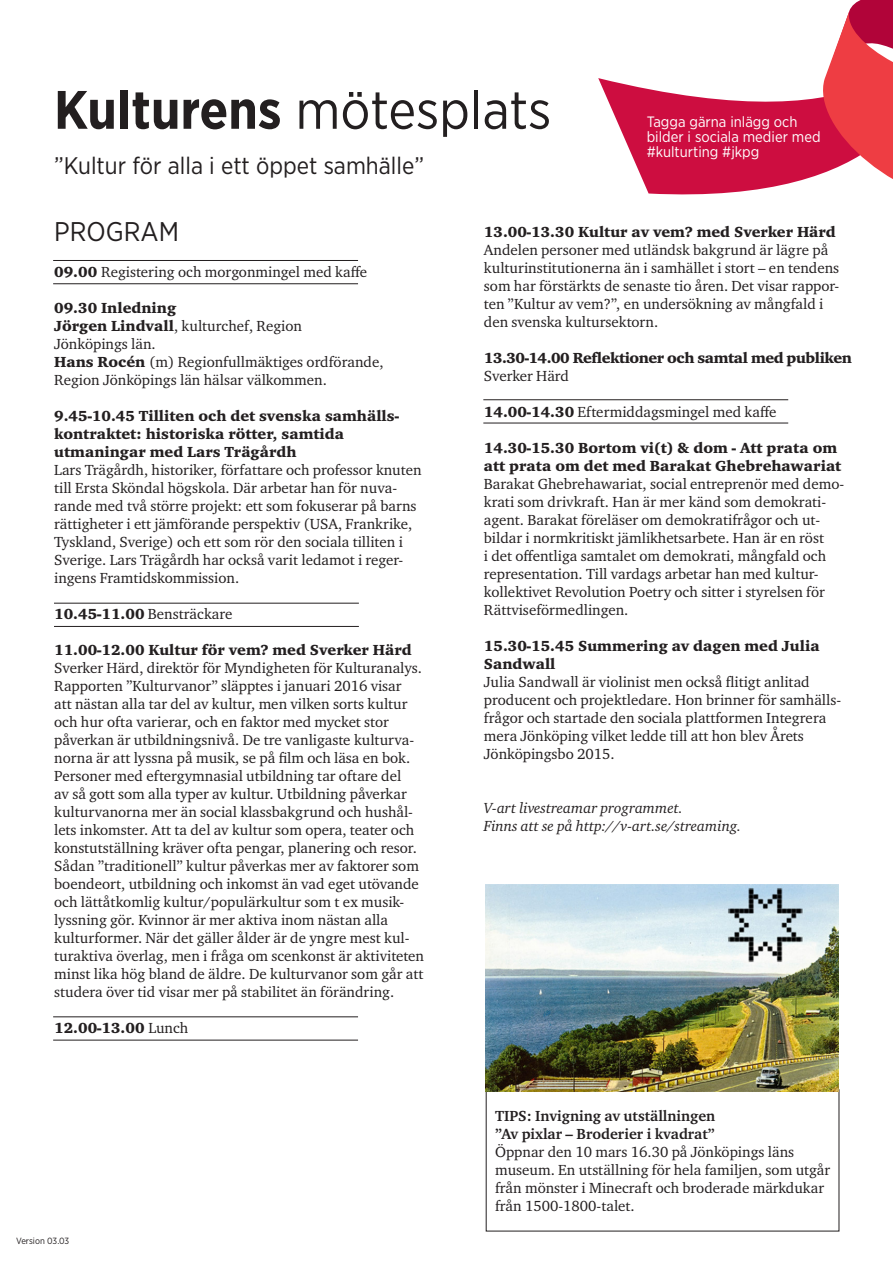
<style>
.page{position:relative;width:893px;height:1263px;background:#fff}
.page>*{position:absolute;margin:0;border:0;box-sizing:border-box;transform-origin:0 0}
.t1{font:54px "Gotham Narrow";color:#231f20}
.Rubrik{font:27px "Gotham Narrow";color:#231f20}
.t2{font:24px "Gotham Narrow";color:#231f20}
.Brödtext{font:15px/18px "Charter ITC Std";color:#231f20}
.Brödtext-2{font:900 15px/18px "Charter ITC Std";color:#231f20}
.Brödtext-3{font:italic 15px/18px "Charter ITC Std";color:#231f20}
.Brödtext-4{font:15px "Gotham Narrow";color:#fff}
.Brödtext-5{font:700 15px/18px "Charter ITC Std";color:#231f20}
.Brödtext-6{font:900 15px "Charter ITC Std";letter-spacing:-.03em;color:#231f20}
.t3{font:9px "Gotham Narrow";color:#231f20}
.s1{font-weight:700}
.s2{font-weight:900}
.s3{font-weight:400}
</style>
<div class="page">
<hr style="left:53px;top:260px;width:305px;height:1px;background:#231f20">
<hr style="left:53px;top:283px;width:305px;height:1px;background:#231f20">
<hr style="left:53px;top:1016px;width:305px;height:1px;background:#231f20">
<hr style="left:53px;top:1040px;width:305px;height:1px;background:#231f20">
<svg style="left:598px;top:78px;width:212px;height:117px;fill:#cd0d40"></svg>
<svg style="left:810px;top:0;width:83px;height:179px"></svg>
<hr style="left:483px;top:399px;width:305px;height:1px;background:#231f20">
<hr style="left:483px;top:423px;width:305px;height:1px;background:#231f20">
<hr style="left:54px;top:603px;width:305px;height:1px;background:#231f20">
<hr style="left:54px;top:626px;width:305px;height:1px;background:#231f20">
<img style="left:486px;top:884px;width:353px;height:208px">
<p class="t1" style="left:54px;top:76px;width:499px"><span class="s1">Kulturens</span> mötesplats</p>
<p class="t2" style="left:54px;top:150px;width:372px">”Kultur för alla i ett öppet samhälle”</p>
<p class="Brödtext-4" style="left:647px;top:113px;width:152px">Tagga gärna inlägg och</p>
<p class="Brödtext-4" style="left:647px;top:128px;width:175px">bilder i sociala medier med</p>
<p class="Brödtext-4" style="left:647px;top:143px;width:114px">#kulturting #jkpg</p>
<p class="Rubrik" style="left:54px;top:214px;width:126px">PROGRAM</p>
<p class="Brödtext" style="left:54px;top:262px;width:315px"><span class="s2">09.00</span> Registering och morgonmingel med kaffe</p>
<p class="Brödtext" style="left:54px;top:298px;width:249px"><span class="s2">09.30 Inledning<br>Jörgen Lindvall</span>, kulturchef, Region<br>Jönköpings län.</p>
<p class="Brödtext" style="left:54px;top:352px;width:331px"><span class="s2">Hans Rocén</span> (m) Regionfullmäktiges ordförande,<br>Region Jönköpings län hälsar välkommen.</p>
<p class="Brödtext-2" style="left:54px;top:406px;width:346px">9.45-10.45 Tilliten och det svenska samhälls&shy;kontraktet: historiska rötter, samtida utmaningar med Lars Trägårdh</p>
<p class="Brödtext" style="left:54px;top:460px;width:369px">Lars Trägårdh, historiker, författare och professor knuten till Ersta Sköndal högskola. Där arbetar han för nuva&shy;rande med två större projekt: ett som fokuserar på barns rättigheter i ett jämförande perspektiv (USA, Frankrike, Tyskland, Sverige) och ett som rör den sociala tilliten i Sverige. Lars Trägårdh har också varit ledamot i reger&shy;ingens Framtidskommission.</p>
<p class="Brödtext" style="left:54px;top:604px;width:180px"><span class="s2">10.45-11.00</span> Bensträckare</p>
<p class="Brödtext-2" style="left:54px;top:640px;width:359px">11.00-12.00 Kultur för vem? med Sverker Härd</p>
<p class="Brödtext" style="left:54px;top:658px;width:369px">Sverker Härd, direktör för Myndigheten för Kulturanalys.</p>
<p class="Brödtext" style="left:54px;top:676px;width:371px">Rapporten ”Kulturvanor” släpptes i januari 2016 visar<br>att nästan alla tar del av kultur, men vilken sorts kultur och hur ofta varierar, och en faktor med mycket stor påverkan är utbildningsnivå. De tre vanligaste kulturva&shy;norna är att lyssna på musik, se på film och läsa en bok.<br>Personer med eftergymnasial utbildning tar oftare del<br>av så gott som alla typer av kultur. Utbildning påverkar kulturvanorna mer än social klassbakgrund och hushål&shy;lets inkomster. Att ta del av kultur som opera, teater och konstutställning kräver ofta pengar, planering och resor.<br>Sådan ”traditionell” kultur påverkas mer av faktorer som boendeort, utbildning och inkomst än vad eget utövande och lättåtkomlig kultur/populärkultur som t ex musik&shy;lyssning gör. Kvinnor är mer aktiva inom nästan alla kulturformer. När det gäller ålder är de yngre mest kul&shy;turaktiva överlag, men i fråga om scenkonst är aktiviteten minst lika hög bland de äldre. De kulturvanor som går att studera över tid visar mer på stabilitet än förändring.</p>
<p class="Brödtext-2" style="left:54px;top:1018px;width:136px">12.00-13.00 <span class="s3">Lunch</span></p>
<p class="t3" style="left:16px;top:1235px;width:55px">Version 03.03</p>
<p class="Brödtext-2" style="left:484px;top:222px;width:354px">13.00-13.30 Kultur av vem? med Sverker Härd</p>
<p class="Brödtext" style="left:484px;top:240px;width:357px">Andelen personer med utländsk bakgrund är lägre på kulturinstitutionerna än i samhället i stort – en tendens som har förstärkts de senaste tio åren. Det visar rappor&shy;ten ”Kultur av vem?”, en undersökning av mångfald i den svenska kultursektorn.</p>
<p class="Brödtext-6" style="left:484px;top:348px;width:369px">13.30-14.00 Reflektioner och samtal med publiken</p>
<p class="Brödtext" style="left:484px;top:366px;width:87px">Sverker Härd</p>
<p class="Brödtext" style="left:484px;top:402px;width:294px"><span class="s2">14.00-14.30</span> Eftermiddagsmingel med kaffe</p>
<p class="Brödtext-2" style="left:484px;top:438px;width:359px">14.30-15.30 Bortom vi(t) &amp; dom - Att prata om att prata om det med Barakat Ghebrehawariat</p>
<p class="Brödtext" style="left:484px;top:474px;width:362px">Barakat Ghebrehawariat, social entreprenör med demo&shy;krati som drivkraft. Han är mer känd som demokrati&shy;agent. Barakat föreläser om demokratifrågor och ut&shy;bildar i normkritiskt jämlikhetsarbete. Han är en röst<br>i det offentliga samtalet om demokrati, mångfald och representation. Till vardags arbetar han med kultur&shy;kollektivet Revolution Poetry och sitter i styrelsen för Rättviseförmedlingen.</p>
<p class="Brödtext-2" style="left:484px;top:636px;width:337px">15.30-15.45 Summering av dagen med Julia<br>Sandwall</p>
<p class="Brödtext" style="left:484px;top:672px;width:359px">Julia Sandwall är violinist men också flitigt anlitad producent och projektledare. Hon brinner för samhälls&shy;frågor och startade den sociala plattformen Integrera mera Jönköping vilket ledde till att hon blev Årets Jönköpingsbo 2015.</p>
<p class="Brödtext-3" style="left:484px;top:798px;width:259px">V-art livestreamar programmet.<br>Finns att se på http://v-art.se/streaming.</p>
<p class="Brödtext-5" style="left:495px;top:1106px;width:222px">TIPS: Invigning av utställningen ”Av pixlar – Broderier i kvadrat”</p>
<p class="Brödtext" style="left:495px;top:1142px;width:337px">Öppnar den 10 mars 16.30 på Jönköpings läns museum. En utställning för hela familjen, som utgår från mönster i Minecraft och broderade märkdukar från 1500-1800-talet.</p>
</div>
